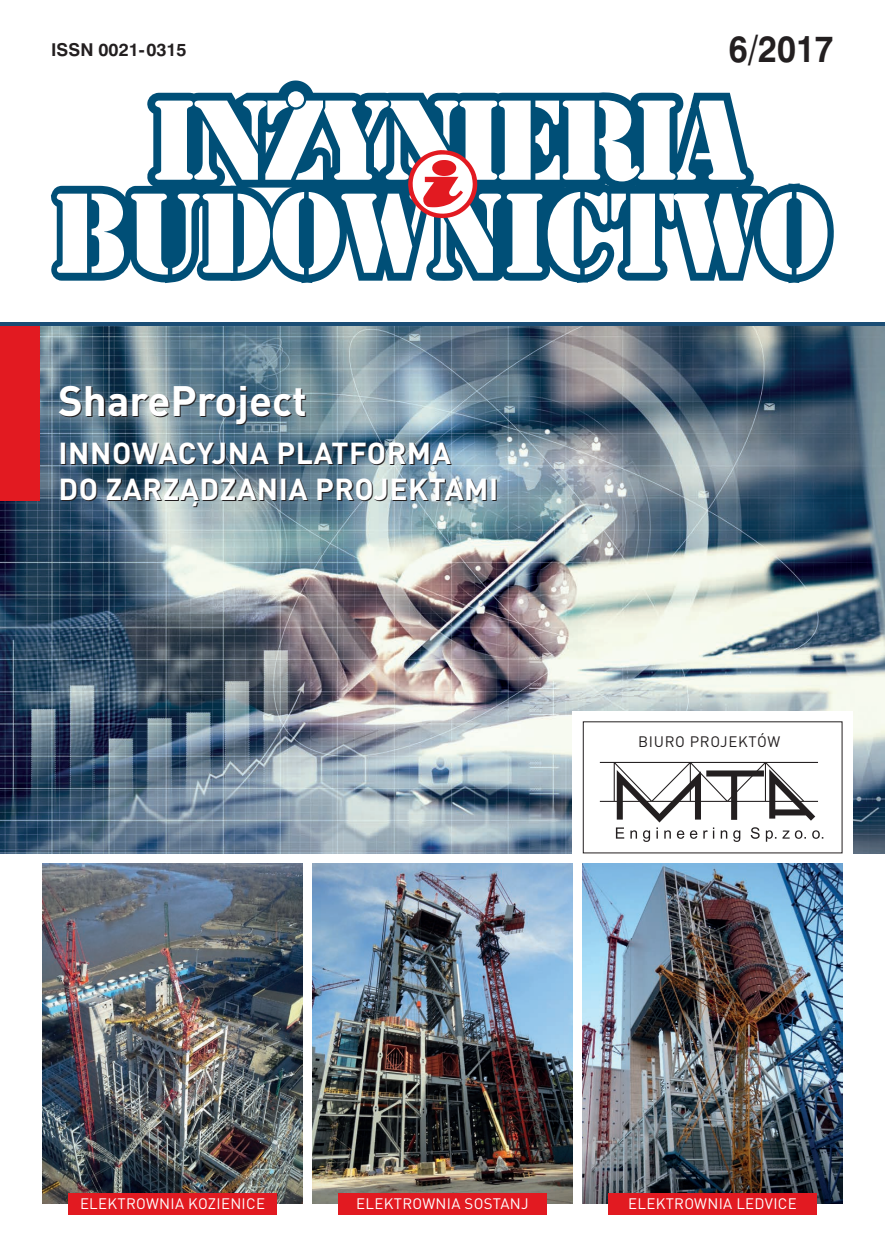
<style>
.page{position:relative;width:885px;height:1242px;background:#fff}
.page>*{position:absolute;margin:0;border:0;box-sizing:border-box;transform-origin:0 0}
.t1{font:700 42px "DIN Pro";color:#fff}
.t2{font:700 34.5px "Swis 721 PL";color:#231f20;scale:.9 1}
.t3{font:700 30px/36px "DIN Pro";letter-spacing:.02em;color:#fff}
.t4{font:700 16.5px "Swis 721 PL";color:#231f20}
.t5{font:15px "DIN Pro";letter-spacing:.02em;color:#fff}
.t6{font:15px "DIN Pro";letter-spacing:.045em;color:#231f20}
</style>
<div class="page">
<img style="left:0;top:325px;width:884px;height:528px">
<svg style="left:51px;top:185px;width:783px;height:98px"></svg>
<svg style="left:57px;top:194px;width:67px;height:79px"></svg>
<svg style="left:131px;top:80px;width:696px;height:195px"></svg>
<img style="left:43px;top:863px;width:259px;height:340px">
<img style="left:313px;top:863px;width:259px;height:340px">
<div style="left:68px;top:1193px;width:209px;height:21px;background:#e21a21"></div>
<div style="left:338px;top:1193px;width:208px;height:21px;background:#e21a21"></div>
<img style="left:582px;top:863px;width:260px;height:340px">
<div style="left:608px;top:1193px;width:208px;height:21px;background:#e21a21"></div>
<div style="left:572px;top:711px;width:281px;height:152px;background:#fff"></div>
<svg style="left:599px;top:762px;width:224px;height:80px"></svg>
<div style="left:0;top:325px;width:40px;height:175px;background:#e21a21"></div>
<hr style="left:0;top:322px;width:884px;height:3px;background:#1a4d75">
<p class="t4" style="left:51px;top:39px;width:137px">ISSN 0021-0315</p>
<h2 class="t2" style="left:728px;top:26px;width:118px">6/2017</h2>
<h1 class="t1" style="left:58px;top:365px;width:250px">ShareProject</h1>
<h3 class="t3" style="left:58px;top:432px;width:441px">INNOWACYJNA PLATFORMA<br>DO ZARZĄDZANIA PROJEKTAMI</h3>
<p class="t6" style="left:638px;top:730px;width:143px">BIURO PROJEKTÓW</p>
<p class="t5" style="left:80px;top:1191px;width:186px">ELEKTROWNIA KOZIENICE</p>
<p class="t5" style="left:356px;top:1191px;width:174px">ELEKTROWNIA SOSTANJ</p>
<p class="t5" style="left:628px;top:1191px;width:170px">ELEKTROWNIA LEDVICE</p>
</div>
